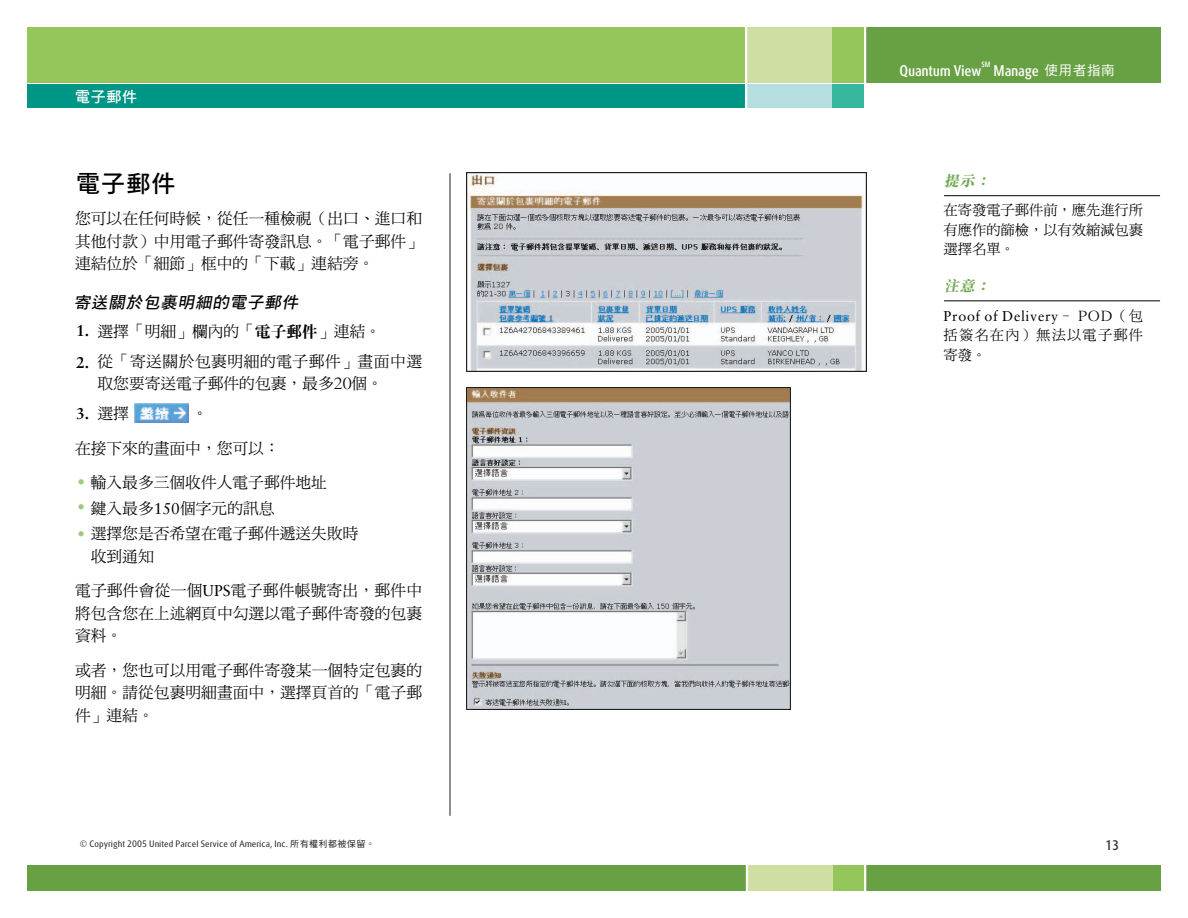
<style>
.page{position:relative;width:1188px;height:918px;background:#fff}
.page>*{position:absolute;margin:0;border:0;box-sizing:border-box;transform-origin:0 0}
.t1{font:24px "DF Hei Bold B5";color:#000}
.t2{font:italic 16.2px "DF Hei Bold B5";color:#000}
.t3{font:15.75px/22.5px "DF Ming Medium B5";color:#000}
.t4{font:15.75px/30px "DF Ming Medium B5";letter-spacing:.03em;color:#000}
.t5{font:700 15.75px/31.7px "Sabon";color:#000}
.t6{font:500 condensed 15px "UPS Sans";letter-spacing:-.015em;color:#fff}
.t7{font:15px "DF Hei Bold B5";color:#fff}
.t8{font:15px "Sabon";color:#9dca7e}
.t9{font:italic 14.7px "DF Li Song Bold B5";color:#73a954}
.t10{font:14.25px/19.5px "DF Ming Medium B5";color:#000;text-align:justify}
.t11{font:14.25px "Sabon";letter-spacing:.045em;color:#000}
.t12{font:14.25px/19.5px "DF Ming Medium B5";letter-spacing:.085em;color:#000}
.t13{font:500 condensed 13.5px "UPS Sans";color:#323436}
.t14{font:9px "UPS Sans";color:#231f20}
.t15{font:500 condensed 7.5px "UPS Sans";color:#fff}
.s1{font-family:"DF Ming X Bold B5"}
.s2{font-family:"Sabon";font-size:15px;color:#9dca7e}
.s3{font-family:"Sabon"}
.s4{font-family:"DF Hei Medium B5";font-weight:400;font-stretch:normal;font-size:13.5px}
.s5{font-family:"DF Ming Medium B5"}
.s6{font-family:"DF Hei Medium B5"}
</style>
<div class="page">
<hr style="left:944px;top:195px;width:216px;height:1px;background:#000">
<hr style="left:944px;top:300px;width:216px;height:1px;background:#000">
<img style="left:135px;top:403px;width:53px;height:19px">
<div style="left:829px;top:85px;width:36px;height:23px;background:#36b79e"></div>
<div style="left:746px;top:85px;width:86px;height:23px;background:#b5dee0"></div>
<div style="left:27px;top:85px;width:720px;height:23px;background:#009686"></div>
<div style="left:27px;top:27px;width:1134px;height:56px;background:#95c65b"></div>
<div style="left:746px;top:27px;width:120px;height:56px;background:#cfdfa3"></div>
<div style="left:832px;top:27px;width:34px;height:56px;background:#95c65b"></div>
<div style="left:866px;top:27px;width:295px;height:56px;background:#68a144"></div>
<hr style="left:745px;top:17px;width:2px;height:92px;background:#fff">
<hr style="left:864px;top:22px;width:2px;height:92px;background:#fff">
<div style="left:27px;top:865px;width:855px;height:26px;background:#68a144"></div>
<div style="left:796px;top:865px;width:365px;height:26px;background:#68a144"></div>
<div style="left:791px;top:866px;width:74px;height:25px;background:#95c65b"></div>
<div style="left:746px;top:865px;width:87px;height:26px;background:#cfdfa3"></div>
<hr style="left:864px;top:864px;width:2px;height:34px;background:#fff">
<hr style="left:746px;top:864px;width:2px;height:34px;background:#fff">
<hr style="left:450px;top:173px;width:1px;height:643px;background:#231f20">
<img style="left:466px;top:172px;width:400px;height:199px">
<img style="left:467px;top:388px;width:323px;height:321px">
<p class="t7" style="left:75px;top:89px;width:64px">電子郵件</p>
<h1 class="t1" style="left:76px;top:171px;width:101px">電子郵件</h1>
<p class="t3" style="left:75px;top:208px;width:349px;text-align:justify">您可以在任何時候，從任一種檢視（出口、進口和其他付款）中用電子郵件寄發訊息。「電子郵件」連結位於「細節」框中的「下載」連結旁。</p>
<p class="t2" style="left:74px;top:294px;width:229px">寄送關於包裹明細的電子郵件</p>
<p class="t4" style="left:98px;top:317px;width:326px">選擇「明細」欄內的「<span class="s1">電子郵件</span>」連結。<br>從「寄送關於包裹明細的電子郵件」畫面中選</p>
<p class="t3" style="left:98px;top:370px;width:287px;line-height:30px">取您要寄送電子郵件的包裹，最多20個。選擇</p>
<p class="t5" style="left:76px;top:315px;width:15px">1.<br>2.</p>
<p class="t5" style="left:76px;top:397px;width:15px">3.</p>
<p class="t3" style="left:75px;top:397px;width:206px;line-height:34.5px;text-indent:117px">。<br>在接下來的畫面中，您可以：</p>
<p class="t3" style="left:91px;top:471px;width:238px;line-height:25.5px;text-indent:-13px"><span class="s2">•</span> 輸入最多三個收件人電子郵件地址鍵入最多<span class="s3">150</span>個字元的訊息</p>
<p class="t3" style="left:91px;top:523px;width:269px;text-indent:-13px"><span class="s2">•</span> 選擇您是否希望在電子郵件遞送失敗時收到通知</p>
<p class="t3" style="left:75px;top:580px;width:349px;text-align:justify">電子郵件會從一個<span class="s3">UPS</span>電子郵件帳號寄出，郵件中將包含您在上述網頁中勾選以電子郵件寄發的包裹資料。</p>
<p class="t3" style="left:75px;top:660px;width:349px;text-align:justify">或者，您也可以用電子郵件寄發某一個特定包裹的明細。請從包裹明細畫面中，選擇頁首的「電子郵件」連結。</p>
<p class="t8" style="left:78px;top:498px;width:9px">•</p>
<p class="t15" style="left:982px;top:60px;width:10px">SM</p>
<p class="t6" style="left:994px;top:62px;width:123px">Manage <span class="s4">使用者指南</span></p>
<p class="t6" style="left:900px;top:62px;width:84px">Quantum View</p>
<p class="t9" style="left:944px;top:174px;width:51px">提示：</p>
<p class="t10" style="left:944px;top:201px;width:201px">在寄發電子郵件前，應先進行所有應作的篩檢，以有效縮減包裹選擇名單。</p>
<p class="t9" style="left:944px;top:279px;width:51px">注意：</p>
<p class="t11" style="left:944px;top:307px;width:201px">Proof of Delivery <span class="s5">﹣POD（包</span></p>
<p class="t12" style="left:944px;top:326px;width:201px">括簽名在內）無法以電子郵件寄發。</p>
<p class="t14" style="left:80px;top:839px;width:297px">© Copyright 2005 United Parcel Service of America, Inc. <span class="s6">所有權利都被保留。</span></p>
<p class="t13" style="left:1105px;top:838px;width:15px">13</p>
</div>
